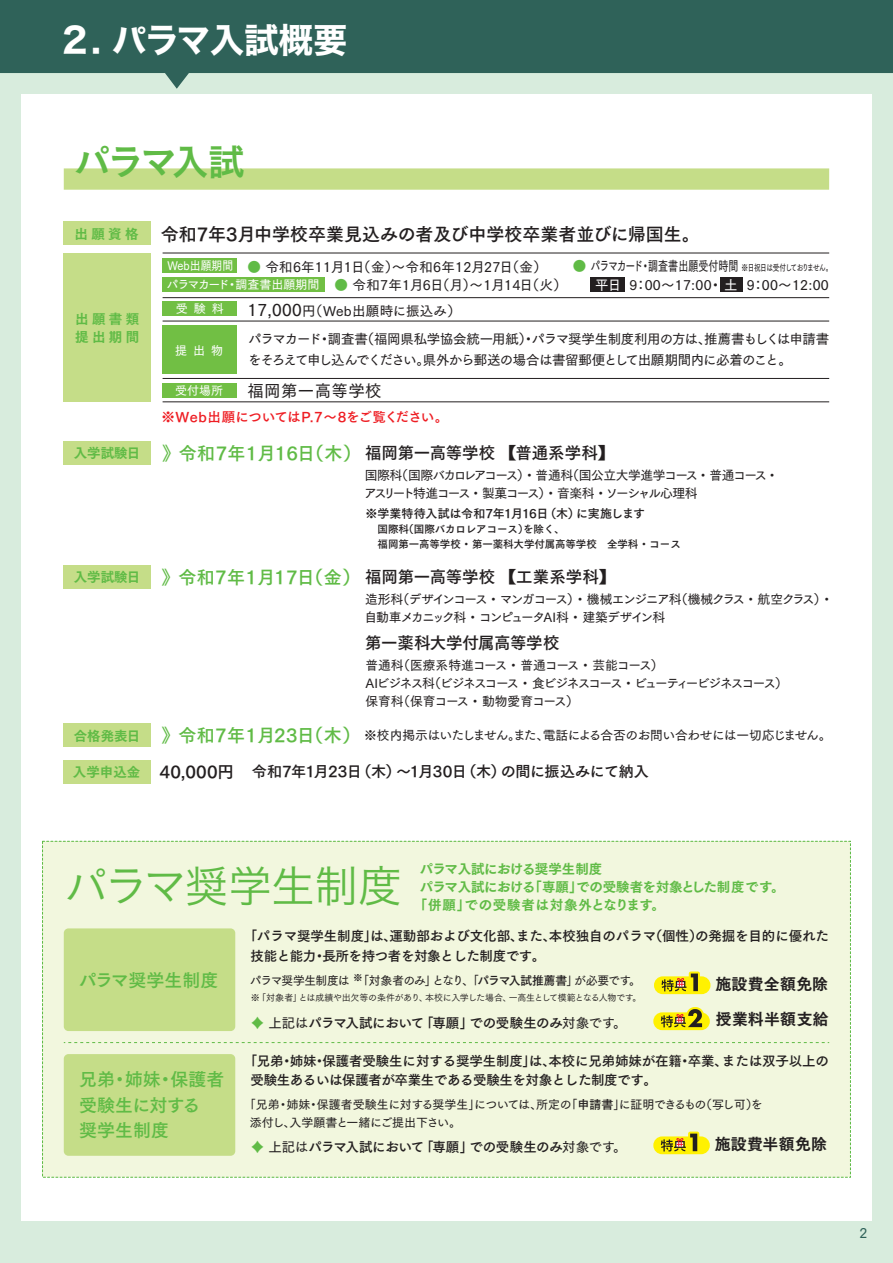
<style>
.page{position:relative;width:893px;height:1263px;background:#d8ecdd}
.page>*{position:absolute;margin:0;border:0;box-sizing:border-box;transform-origin:0 0}
.t1{font:45px "Koburina Go Std N W3";letter-spacing:-.05em;color:#60bb46}
.t2{font:37.5px "Koburina Go Std N W6";letter-spacing:-.12em;color:#60bb46}
.t3{font:34.5px "Hira Kaku Std W7";letter-spacing:-.015em;color:#fff}
.t4{font:18px "Tsuku Go Pro B";color:#231f20}
.t5{font:18px/25.5px "Tsuku Go Pro B";color:#60bb46}
.t6{font:16.5px "Tsuku Go Pro B";letter-spacing:-.015em;color:#231f20}
.t7{font:16.5px "Tsuku Go Pro D";letter-spacing:.02em;color:#231f20}
.t8{font:15.9px "Tsuku Go Pro E";letter-spacing:.02em;color:#231f20}
.t9{font:15px "Tsuku Go Pro B";letter-spacing:-.035em;color:#231f20}
.t10{font:13.5px/19.5px "Tsuku Go Pro B";letter-spacing:-.01em;color:#231f20}
.t11{font:13.5px/18px "Tsuku Go Pro D";letter-spacing:.02em;color:#231f20}
.t12{font:13.5px/21px "Tsuku Go Pro D";letter-spacing:-.06em;color:#231f20}
.t13{font:13.5px/18px "Tsuku Go Pro E";letter-spacing:-.02em;color:#60bb46}
.t14{font:13.5px "Tsuku Go Pro D";letter-spacing:.005em;color:#231f20;scale:.74 1}
.t15{font:13.5px "Tsuku Go Pro B";letter-spacing:-.02em;color:#ee1d23}
.t16{font:13.5px "Tsuku Go Pro E";letter-spacing:.055em;color:#60bb46}
.t17{font:13.5px/18px "Tsuku Go Pro E";letter-spacing:.25em;color:#60bb46}
.t18{font:13.5px "Tsuku Go Pro E";color:#60bb46}
.t19{font:13.5px "Tsuku Go Pro D";color:#2f6259}
.t20{font:12.75px/18px "Tsuku Go Pro D";letter-spacing:-.1em;color:#231f20}
.t21{font:12.75px "Tsuku Go Pro D";letter-spacing:-.04em;color:#231f20}
.t22{font:12px/18px "Tsuku Go Pro D";letter-spacing:-.04em;color:#231f20}
.t23{font:12px "Tsuku Go Pro D";letter-spacing:-.06em;color:#231f20}
.t24{font:12px "Tsuku Go Pro B";letter-spacing:-.03em;color:#231f20}
.t25{font:12px "Tsuku Go Pro D";color:#fff}
.t26{font:10.5px/15px "Tsuku Go Pro B";letter-spacing:-.01em;color:#231f20}
.t27{font:9px "Tsuku Go Pro M";letter-spacing:-.035em;color:#231f20}
.t28{font:9px "Tsuku Go Pro B";color:#231f20}
.s1{font-family:"Tsuku Go Pro E";font-size:13.5px;color:#60bb46}
.s2{color:#60bb46}
.s3{font-size:9px}
.s4{font-size:12px;color:#fff}
.s5{color:#fff}
.s6{font-size:16.5px}
.s7{font-size:18px;color:#60bb46}
.s8{font-family:"Tsuku Go Pro B";font-size:18px;color:#60bb46}
.s9{font-family:"Tsuku Go Pro B"}
.s10{font-family:"Tsuku Go Pro D"}
</style>
<div class="page">
<div style="left:0;top:0;width:893px;height:72px;background:#2f6259"></div>
<div style="left:21px;top:94px;width:851px;height:1126px;background:#fff"></div>
<svg style="left:0;top:72px;width:893px;height:17px"></svg>
<div style="left:43px;top:841px;width:807px;height:336px;background:#f2f7de"></div>
<div style="left:64px;top:928px;width:171px;height:103px;background:#c5dd88;border-radius:5px"></div>
<div style="left:64px;top:1054px;width:171px;height:102px;background:#c5dd88;border-radius:5px"></div>
<div style="left:653px;top:1012px;width:57px;height:18px;background:#fff101;border-radius:9px"></div>
<svg style="left:661px;top:1007px;width:46px;height:24px"></svg>
<div style="left:654px;top:976px;width:56px;height:18px;background:#fff101;border-radius:9px"></div>
<svg style="left:661px;top:971px;width:41px;height:24px"></svg>
<div style="left:653px;top:1136px;width:57px;height:18px;background:#fff101;border-radius:9px"></div>
<svg style="left:661px;top:1131px;width:40px;height:24px"></svg>
<svg style="left:64px;top:1042px;width:765px;height:1px"></svg>
<div style="left:64px;top:168px;width:765px;height:22px;background:#c5dd88"></div>
<div style="left:64px;top:565px;width:87px;height:24px;background:#c5dd88"></div>
<div style="left:64px;top:441px;width:87px;height:23px;background:#c5dd88"></div>
<div style="left:64px;top:723px;width:87px;height:24px;background:#c5dd88"></div>
<div style="left:64px;top:760px;width:87px;height:23px;background:#c5dd88"></div>
<div style="left:64px;top:253px;width:87px;height:149px;background:#c5dd88"></div>
<div style="left:163px;top:325px;width:74px;height:49px;background:#71bf44"></div>
<hr style="left:163px;top:253px;width:666px;height:1px;background:#231f20">
<hr style="left:163px;top:297px;width:666px;height:1px;background:#231f20">
<hr style="left:163px;top:321px;width:666px;height:1px;background:#231f20">
<hr style="left:163px;top:378px;width:666px;height:1px;background:#231f20">
<div style="left:64px;top:222px;width:87px;height:23px;background:#c5dd88"></div>
<div style="left:163px;top:383px;width:74px;height:15px;background:#71bf44"></div>
<div style="left:163px;top:301px;width:74px;height:15px;background:#71bf44"></div>
<hr style="left:163px;top:401px;width:666px;height:1px;background:#231f20">
<div style="left:163px;top:258px;width:74px;height:15px;background:#71bf44"></div>
<div style="left:163px;top:277px;width:162px;height:15px;background:#71bf44"></div>
<div style="left:720px;top:277px;width:23px;height:15px;background:#231f20"></div>
<div style="left:591px;top:277px;width:34px;height:15px;background:#231f20"></div>
<h3 class="t3" style="left:62px;top:13px;width:287px">2. パラマ入試概要</h3>
<h2 class="t2" style="left:74px;top:133px;width:173px">パラマ入試</h2>
<h3 class="t4" style="left:75px;top:218px;width:627px"><span class="s1">出願資格</span> 令和7年3月中学校卒業見込みの者及び中学校卒業者並びに帰国生。</h3>
<p class="t17" style="left:75px;top:308px;width:66px">出願書類提出期間</p>
<p class="t18" style="left:74px;top:441px;width:68px">入学試験日</p>
<p class="t14" style="left:573px;top:255px;width:352px"><span class="s2">●</span> パラマカード・調査書出願受付時間 <span class="s3">※日祝日は受付しておりません。</span></p>
<p class="t11" style="left:167px;top:256px;width:664px"><span class="s4">Web出願期間</span> <span class="s2">●</span> 令和6年11月1日（金）～令和6年12月27日（金）<br><span class="s4">パラマカード・調査書出願期間</span> <span class="s2">●</span> 令和7年1月6日（月）～1月14日（火）　 <span class="s5">平日</span> 9：00～17:00・<span class="s5">土</span> 9：00～12:00</p>
<p class="t25" style="left:176px;top:299px;width:49px">受 験 料</p>
<p class="t11" style="left:247px;top:300px;width:215px"><span class="s6">17,000</span>円（Web出願時に振込み）</p>
<p class="t25" style="left:175px;top:340px;width:49px">提 出 物</p>
<p class="t12" style="left:248px;top:327px;width:582px">パラマカード・調査書（福岡県私学協会統一用紙）・パラマ奨学生制度利用の方は、推薦書もしくは申請書をそろえて申し込んでください。県外から郵送の場合は書留郵便として出願期間内に必着のこと。</p>
<p class="t25" style="left:175px;top:380px;width:50px">受付場所</p>
<p class="t7" style="left:247px;top:377px;width:136px">福岡第一高等学校</p>
<p class="t15" style="left:161px;top:405px;width:288px">※Web出願についてはP.7～8をご覧ください。</p>
<p class="t6" style="left:162px;top:438px;width:453px"><span class="s7">》令和7年1月16日（木）</span>福岡第一高等学校 【普通系学科】</p>
<p class="t20" style="left:364px;top:465px;width:416px">国際科（国際バカロレアコース）・ 普通科（国公立大学進学コース ・ 普通コース ・アスリート特進コース ・ 製菓コース）・ 音楽科 ・ ソーシャル心理科</p>
<p class="t24" style="left:366px;top:503px;width:281px">※学業特待入試は令和7年1月16日（木）に実施します</p>
<p class="t26" style="left:378px;top:520px;width:305px">国際科（国際バカロレアコース）を除く、<br>福岡第一高等学校 ・ 第一薬科大学付属高等学校　全学科 ・ コース</p>
<p class="t6" style="left:74px;top:563px;width:543px"><span class="s1">入学試験日</span> <span class="s7">》令和7年1月17日（金）</span>福岡第一高等学校 【工業系学科】</p>
<p class="t20" style="left:364px;top:589px;width:470px">造形科（デザインコース ・ マンガコース）・ 機械エンジニア科（機械クラス ・ 航空クラス）・自動車メカニック科 ・ コンピュータAI科 ・ 建築デザイン科</p>
<p class="t6" style="left:365px;top:628px;width:196px">第一薬科大学付属高等学校</p>
<p class="t20" style="left:365px;top:654px;width:424px">普通科（医療系特進コース ・ 普通コース ・ 芸能コース）<br>AIビジネス科（ビジネスコース ・ 食ビジネスコース ・ ビューティービジネスコース）保育科（保育コース ・ 動物愛育コース）</p>
<p class="t21" style="left:74px;top:725px;width:759px"><span class="s1">合格発表日</span> <span class="s8">》令和7年1月23日（木）</span> ※校内掲示はいたしません。また、電話による合否のお問い合わせには一切応じません。</p>
<p class="t9" style="left:73px;top:759px;width:578px"><span class="s1">入学申込金</span> <span class="s6">40,000円</span> 令和7年1月23日（木）～1月30日（木）の間に振込みにて納入</p>
<h1 class="t1" style="left:64px;top:852px;width:340px">パラマ奨学生制度</h1>
<p class="t13" style="left:420px;top:858px;width:366px">パラマ入試における奨学生制度<br>パラマ入試における「専願」での受験者を対象とした制度です。</p>
<p class="t16" style="left:414px;top:892px;width:253px">「併願」での受験者は対象外となります。</p>
<h3 class="t5" style="left:79px;top:965px;width:141px">パラマ奨学生制度</h3>
<h3 class="t5" style="left:79px;top:1065px;width:147px">兄弟・姉妹・保護者受験生に対する<br>奨学生制度</h3>
<p class="t10" style="left:251px;top:925px;width:580px;text-indent:-7px">「パラマ奨学生制度」は、運動部および文化部、また、本校独自のパラマ（個性）の発掘を目的に優れた技能と能力・長所を持つ者を対象とした制度です。</p>
<p class="t27" style="left:251px;top:990px;width:392px">※「対象者」とは成績や出欠等の条件があり、本校に入学した場合、一高生として模範となる人物です。</p>
<p class="t28" style="left:353px;top:970px;width:10px">※</p>
<p class="t8" style="left:715px;top:970px;width:114px">施設費全額免除</p>
<p class="t8" style="left:716px;top:1005px;width:115px">授業料半額支給</p>
<p class="t23" style="left:250px;top:970px;width:392px">パラマ奨学生制度は 「対象者のみ」となり、「<span class="s9">パラマ入試推薦書</span>」が必要です。</p>
<p class="t10" style="left:251px;top:1011px;width:377px"><span class="s2">♦</span> <span class="s10">上記は</span>パラマ入試において「専願」での受験生のみ<span class="s10">対象です。</span></p>
<p class="t10" style="left:251px;top:1049px;width:580px;text-indent:-7px">「兄弟・姉妹・保護者受験生に対する奨学生制度」は、本校に兄弟姉妹が在籍・卒業、または双子以上の受験生あるいは保護者が卒業生である受験生を対象とした制度です。</p>
<p class="t22" style="left:250px;top:1094px;width:515px;text-indent:-6px">「兄弟・姉妹・保護者受験生に対する奨学生」については、所定の「<span class="s9">申請書</span>」に証明できるもの（写し可）を添付し、入学願書と一緒にご提出下さい。</p>
<p class="t10" style="left:251px;top:1135px;width:377px"><span class="s2">♦</span> <span class="s10">上記は</span>パラマ入試において「専願」での受験生のみ<span class="s10">対象です。</span></p>
<p class="t8" style="left:715px;top:1130px;width:114px">施設費半額免除</p>
<p class="t19" style="left:859px;top:1221px;width:9px">2</p>
</div>
